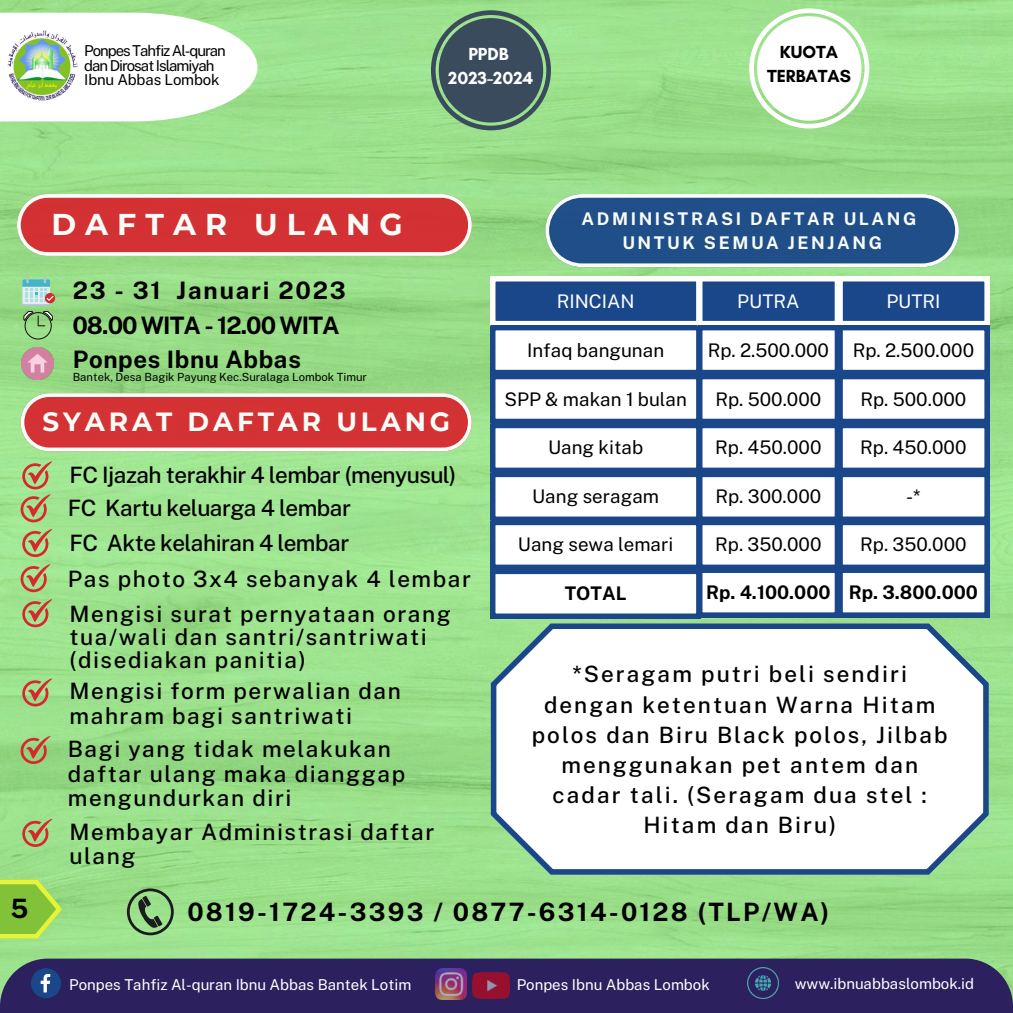
<style>
.page{position:relative;width:1013px;height:1013px;background:#fff}
.page>*{position:absolute;margin:0;border:0;box-sizing:border-box;transform-origin:0 0}
.t1{font:700 30px "Montserrat";letter-spacing:.305em;color:#fff}
.t2{font:700 26.62px "Public Sans";color:#000}
.t3{font:700 26.25px "Montserrat";letter-spacing:.15em;color:#fff}
.t4{font:700 25.25px "Public Sans";letter-spacing:.09em;color:#000}
.t5{font:700 24px/34.2px "Public Sans";letter-spacing:.025em;color:#000}
.t6{font:500 22.5px/24.6px "Public Sans";letter-spacing:.07em;color:#000}
.t7{font:500 22.5px/30px "Public Sans";letter-spacing:.09em;color:#000;text-align:center}
.t8{font:500 22.5px/33.8px "Public Sans";letter-spacing:-.025em;color:#000}
.t9{font:18.75px "Public Sans";color:#000}
.t10{font:700 18.75px "Public Sans";color:#000}
.t11{font:18.75px "Public Sans";color:#fff}
.t12{font:700 17.75px/23.8px "Glacial Indifference";color:#fff;text-align:center}
.t13{font:700 17.75px/23.5px "Glacial Indifference";color:#000;text-align:center}
.t14{font:700 17.5px/24.4px "Public Sans";letter-spacing:.15em;color:#fff;text-align:center}
.t15{font:15px "Public Sans";color:#fff}
.t16{font:15px/14.5px "Public Sans";letter-spacing:-.065em;color:#000}
.t17{font:11.25px "Public Sans";color:#000}
</style>
<div class="page">
<img style="left:0;top:0;width:1012px;height:958px">
<svg style="left:17px;top:194px;width:455px;height:62px;background:#d54f4e"></svg>
<div style="left:0;top:958px;width:1012px;height:54px;background:#2c205f"></div>
<img style="left:472px;top:972px;width:37px;height:26px">
<svg style="left:31px;top:963px;width:70px;height:39px;background:#2e306d"></svg>
<img style="left:435px;top:968px;width:31px;height:31px">
<img style="left:747px;top:967px;width:31px;height:31px">
<svg style="left:127px;top:888px;width:47px;height:47px;background:#75a56b"></svg>
<svg style="left:0;top:879px;width:62px;height:59px;background:#97cf47"></svg>
<div style="left:22px;top:281px;width:28px;height:25px;background:#b6ced9;border-radius:2px"></div>
<div style="left:22px;top:279px;width:28px;height:25px;background:#e6ecee;border-radius:2px"></div>
<div style="left:45px;top:293px;width:10px;height:10px;background:#d7282f;border-radius:50%"></div>
<svg style="left:22px;top:277px;width:33px;height:25px"></svg>
<div style="left:25px;top:312px;width:26px;height:27px;border:1px solid #100f0d;border-radius:50%"></div>
<svg style="left:24px;top:311px;width:29px;height:15px"></svg>
<img style="left:21px;top:347px;width:32px;height:32px">
<svg style="left:21px;top:393px;width:450px;height:58px;background:#d6514f"></svg>
<svg style="left:21px;top:461px;width:31px;height:61px;background:#b1ab73"></svg>
<svg style="left:22px;top:529px;width:30px;height:28px"></svg>
<svg style="left:22px;top:599px;width:30px;height:28px"></svg>
<svg style="left:22px;top:678px;width:30px;height:28px"></svg>
<svg style="left:21px;top:736px;width:30px;height:28px"></svg>
<svg style="left:21px;top:564px;width:30px;height:28px"></svg>
<svg style="left:22px;top:818px;width:30px;height:29px"></svg>
<svg style="left:545px;top:194px;width:413px;height:73px;background:#3b6693"></svg>
<svg style="left:491px;top:623px;width:497px;height:251px"></svg>
<svg style="left:491px;top:277px;width:498px;height:341px"></svg>
<svg style="left:0;top:13px;width:257px;height:108px"></svg>
<img style="left:7px;top:30px;width:70px;height:70px;border-radius:50%">
<svg style="left:431px;top:10px;width:120px;height:120px;background:#7fb47f"></svg>
<div style="left:439px;top:18px;width:104px;height:104px;background:#3a4b5d;border-radius:50%"></div>
<svg style="left:749px;top:8px;width:120px;height:120px"></svg>
<div style="left:757px;top:16px;width:104px;height:105px;background:#fff;border-radius:50%"></div>
<p class="t16" style="left:84px;top:43px;width:143px">Ponpes Tahfiz Al-quran dan Dirosat Islamiyah<br>Ibnu Abbas Lombok</p>
<p class="t12" style="left:448px;top:42px;width:87px">PPDB<br>2023-2024</p>
<p class="t13" style="left:767px;top:40px;width:86px">KUOTA<br>TERBATAS</p>
<p class="t2" style="left:10px;top:892px;width:19px">5</p>
<h1 class="t1" style="left:51px;top:206px;width:353px">DAFTAR ULANG</h1>
<p class="t5" style="left:72px;top:273px;width:275px">23 - 31 Januari 2023<br>08.00 WITA - 12.00 WITA<br>Ponpes Ibnu Abbas</p>
<p class="t17" style="left:73px;top:370px;width:296px">Bantek, Desa Bagik Payung Kec.Suralaga Lombok Timur</p>
<p class="t3" style="left:43px;top:405px;width:409px">SYARAT DAFTAR ULANG</p>
<p class="t8" style="left:68px;top:458px;width:390px">FC Ijazah terakhir 4 lembar (menyusul)<br>FC Kartu keluarga 4 lembar<br>FC Akte kelahiran 4 lembar</p>
<p class="t6" style="left:68px;top:566px;width:404px">Pas photo 3x4 sebanyak 4 lembar</p>
<p class="t6" style="left:69px;top:602px;width:383px;line-height:22.9px">Mengisi surat pernyataan orang tua/wali dan santri/santriwati (disediakan panitia)</p>
<p class="t6" style="left:69px;top:679px;width:333px">Mengisi form perwalian dan mahram bagi santriwati</p>
<p class="t6" style="left:68px;top:736px;width:339px">Bagi yang tidak melakukan daftar ulang maka dianggap mengundurkan diri</p>
<p class="t6" style="left:69px;top:819px;width:366px">Membayar Administrasi daftar ulang</p>
<p class="t14" style="left:581px;top:206px;width:336px">ADMINISTRASI DAFTAR ULANG<br>UNTUK SEMUA JENJANG</p>
<p class="t11" style="left:556px;top:290px;width:79px">RINCIAN</p>
<p class="t9" style="left:527px;top:339px;width:138px">Infaq bangunan</p>
<p class="t9" style="left:504px;top:388px;width:184px">SPP &amp; makan 1 bulan</p>
<p class="t9" style="left:548px;top:436px;width:97px">Uang kitab</p>
<p class="t9" style="left:532px;top:485px;width:128px">Uang seragam</p>
<p class="t11" style="left:737px;top:290px;width:64px">PUTRA</p>
<p class="t9" style="left:707px;top:339px;width:123px">Rp. 2.500.000</p>
<p class="t9" style="left:715px;top:388px;width:107px">Rp. 500.000</p>
<p class="t9" style="left:715px;top:436px;width:108px">Rp. 450.000</p>
<p class="t9" style="left:715px;top:485px;width:107px">Rp. 300.000</p>
<p class="t11" style="left:886px;top:290px;width:56px">PUTRI</p>
<p class="t9" style="left:852px;top:339px;width:123px">Rp. 2.500.000</p>
<p class="t9" style="left:860px;top:388px;width:107px">Rp. 500.000</p>
<p class="t9" style="left:860px;top:436px;width:108px">Rp. 450.000</p>
<p class="t9" style="left:906px;top:485px;width:16px">-*</p>
<p class="t9" style="left:518px;top:533px;width:157px">Uang sewa lemari</p>
<p class="t9" style="left:715px;top:533px;width:108px">Rp. 350.000</p>
<p class="t9" style="left:860px;top:533px;width:108px">Rp. 350.000</p>
<p class="t10" style="left:564px;top:582px;width:63px">TOTAL</p>
<p class="t10" style="left:706px;top:581px;width:126px">Rp. 4.100.000</p>
<p class="t10" style="left:849px;top:581px;width:130px">Rp. 3.800.000</p>
<p class="t7" style="left:532px;top:659px;width:417px">*Seragam putri beli sendiri dengan ketentuan Warna Hitam polos dan Biru Black polos, Jilbab menggunakan pet antem dan cadar tali. (Seragam dua stel :<br>Hitam dan Biru)</p>
<p class="t4" style="left:187px;top:897px;width:643px">0819-1724-3393 / 0877-6314-0128 (TLP/WA)</p>
<p class="t15" style="left:69px;top:975px;width:344px">Ponpes Tahfiz Al-quran Ibnu Abbas Bantek Lotim</p>
<p class="t15" style="left:516px;top:975px;width:194px">Ponpes Ibnu Abbas Lombok</p>
<p class="t15" style="left:794px;top:974px;width:181px">www.ibnuabbaslombok.id</p>
</div>
